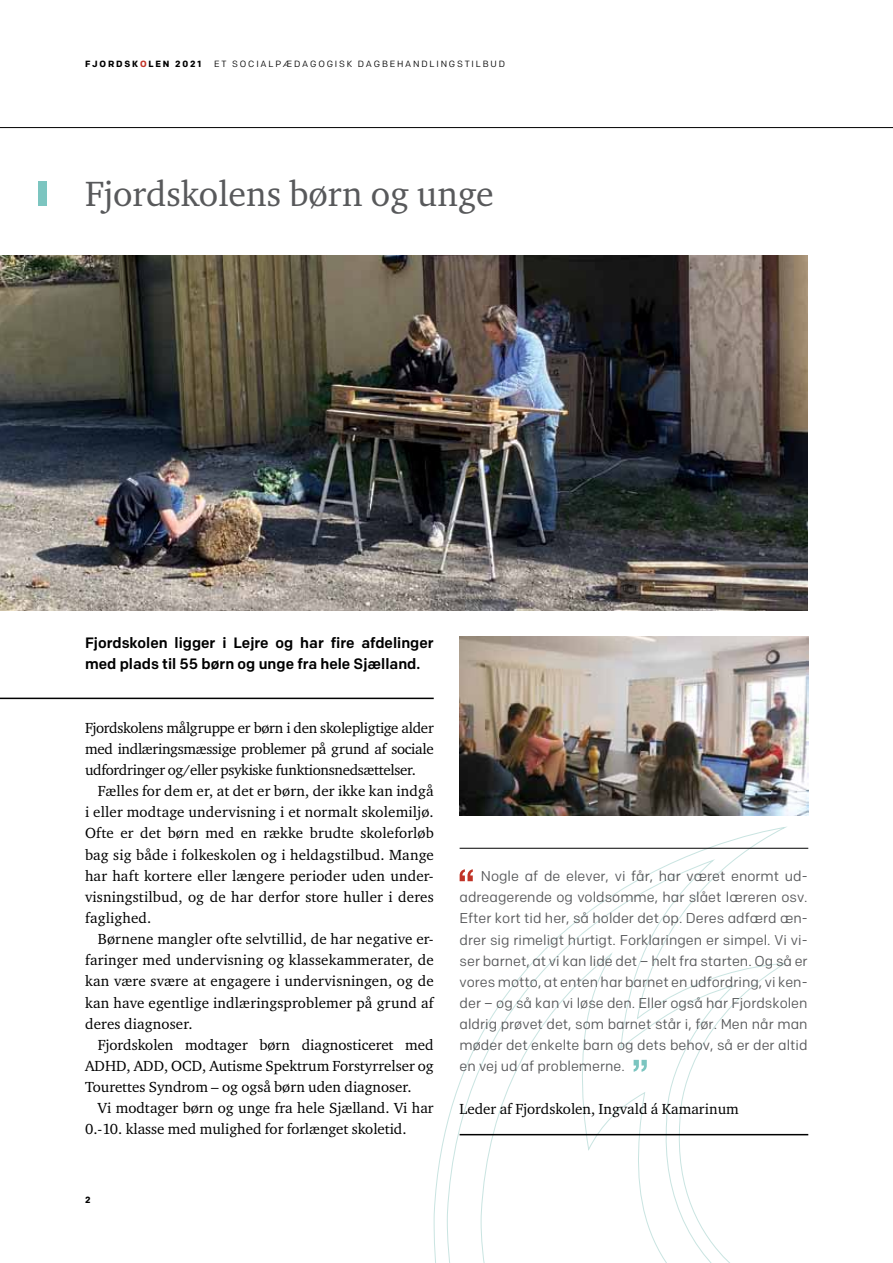
<style>
.page{position:relative;width:893px;height:1263px;background:#fff}
.page>*{position:absolute;margin:0;border:0;box-sizing:border-box;transform-origin:0 0}
.t1{font:36px "Charter";color:#58595b}
.t2{font:15px/21.1px "Charter";color:#000;text-align:justify}
.t3{font:500 15px/21.1px "Colfax";color:#000}
.t4{font:14.25px/21.1px "Colfax";color:#58595b;text-align:justify}
.t5{font:9px "Colfax";letter-spacing:.2em;color:#000}
.t6{font:700 9px "Colfax";letter-spacing:.2em;color:#000}
.s1{color:#c13327}
</style>
<div class="page">
<div style="left:38px;top:182px;width:9px;height:24px;background:#7cc5c0"></div>
<svg style="left:433px;top:827px;width:376px;height:436px"></svg>
<svg style="left:480px;top:953px;width:329px;height:310px"></svg>
<hr style="left:0;top:127px;width:893px;height:1px;background:#000">
<img style="left:0;top:255px;width:808px;height:355px">
<hr style="left:0;top:698px;width:434px;height:1px;background:#000">
<svg style="left:459px;top:869px;width:14px;height:12px"></svg>
<svg style="left:634px;top:1060px;width:13px;height:12px"></svg>
<hr style="left:460px;top:848px;width:348px;height:1px;background:#000">
<hr style="left:460px;top:1134px;width:348px;height:1px;background:#000">
<img style="left:460px;top:636px;width:348px;height:180px">
<p class="t6" style="left:85px;top:59px;width:118px">FJORDSK<span class="s1">O</span>LEN 2021</p>
<p class="t5" style="left:214px;top:59px;width:291px">Et so cialpæd ago gisk d agbe hand lin gstilbud</p>
<h1 class="t1" style="left:85px;top:171px;width:410px">Fjordskolens børn og unge</h1>
<p class="t3" style="left:85px;top:632px;width:350px">Fjordskolen ligger i Lejre og har fire afdelinger med plads til 55 børn og unge fra hele Sjælland.</p>
<p class="t2" style="left:85px;top:716px;width:350px">Fjordskolens målgruppe er børn i den skolepligtige alder med indlæringsmæssige problemer på grund af sociale udfordringer og/eller psykiske funktionsnedsættelser.</p>
<p class="t2" style="left:85px;top:780px;width:350px;text-indent:13px">Fælles for dem er, at det er børn, der ikke kan indgå i eller modtage undervisning i et normalt skolemiljø.<br>Ofte er det børn med en række brudte skoleforløb bag sig både i folkeskolen og i heldagstilbud. Mange har haft kortere eller længere perioder uden under&shy;visningstilbud, og de har derfor store huller i deres faglighed.</p>
<p class="t2" style="left:85px;top:928px;width:350px;text-indent:13px">Børnene mangler ofte selvtillid, de har negative er&shy;faringer med undervisning og klassekammerater, de kan være svære at engagere i undervisningen, og de kan have egentlige indlæringsproblemer på grund af deres diagnoser.</p>
<p class="t2" style="left:85px;top:1034px;width:350px;text-indent:13px">Fjordskolen modtager børn diagnosticeret med ADHD, ADD, OCD, Autisme Spektrum Forstyrrelser og Tourettes Syndrom – og også børn uden diagnoser.</p>
<p class="t2" style="left:85px;top:1097px;width:350px;text-indent:13px">Vi modtager børn og unge fra hele Sjælland. Vi har<br>0.-10. klasse med mulighed for forlænget skoletid.</p>
<p class="t6" style="left:85px;top:1194px;width:7px">2</p>
<p class="t4" style="left:460px;top:865px;width:350px;text-indent:21px">Nogle af de elever, vi får, har været enormt ud&shy;adreagerende og voldsomme, har slået læreren osv.<br>Efter kort tid her, så holder det op. Deres adfærd æn&shy;drer sig rimeligt hurtigt. Forklaringen er simpel. Vi vi&shy;ser barnet, at vi kan lide det – helt fra starten. Og så er vores motto, at enten har barnet en udfordring, vi ken&shy;der – og så kan vi løse den. Eller også har Fjordskolen aldrig prøvet det, som barnet står i, før. Men når man møder det enkelte barn og dets behov, så er der altid en vej ud af problemerne.</p>
<p class="t2" style="left:460px;top:1098px;width:281px">Leder af Fjordskolen, Ingvald á Kamarinum</p>
</div>
